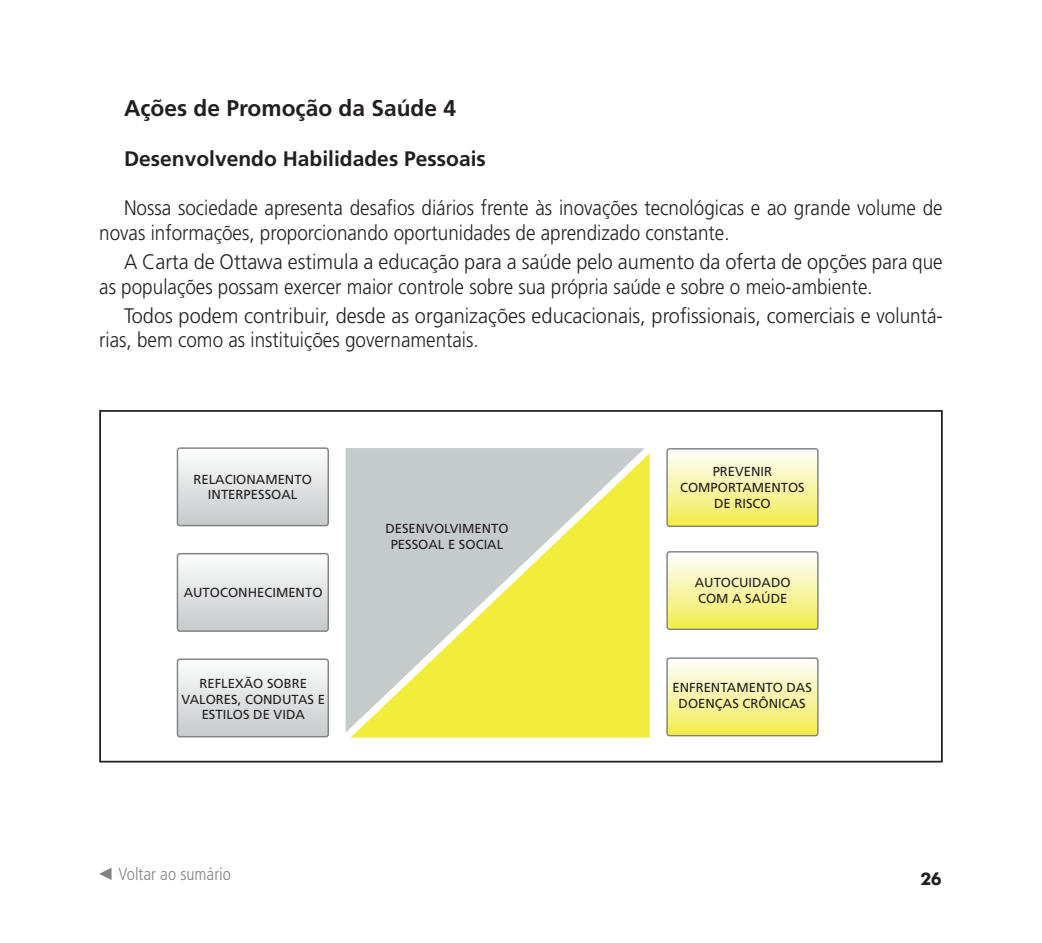
<style>
.page{position:relative;width:1042px;height:943px;background:#fff}
.page>*{position:absolute;margin:0;border:0;box-sizing:border-box;transform-origin:0 0}
.t1{font:700 22.75px "Frutiger LT Std";color:#231f20}
.t2{font:300 21px/24.5px "Frutiger LT Std";color:#231f20;scale:.95 1}
.t3{font:300 21px/24.5px "Frutiger LT Std";color:#231f20;scale:.9 1}
.t4{font:700 21px "Frutiger LT Std";color:#231f20}
.t5{font:300 condensed 17.5px "Frutiger LT Std";color:#808285}
.t6{font:700 17.5px "Futura BT";color:#231f20}
.t7{font:13.12px/15.8px "Frutiger LT Std";color:#231f20;text-align:center}
.s1{font-family:"Times New Roman";font-weight:400;font-stretch:normal}
</style>
<div class="page">
<svg style="left:179px;top:449px;width:148px;height:75px"></svg>
<div style="left:177px;top:447px;width:152px;height:79px;border:1px solid #808285;border-radius:3px"></div>
<svg style="left:179px;top:566px;width:148px;height:64px;background:#dddfdf"></svg>
<div style="left:177px;top:553px;width:152px;height:79px;border:1px solid #808285;border-radius:3px"></div>
<svg style="left:179px;top:660px;width:148px;height:75px"></svg>
<div style="left:177px;top:658px;width:152px;height:79px;border:1px solid #808285;border-radius:3px"></div>
<svg style="left:668px;top:450px;width:148px;height:75px;background:#f7f4a6"></svg>
<div style="left:666px;top:448px;width:152px;height:79px;border:1px solid #808285;border-radius:3px"></div>
<svg style="left:668px;top:553px;width:148px;height:75px;background:#f7f4a6"></svg>
<div style="left:666px;top:551px;width:152px;height:79px;border:1px solid #808285;border-radius:3px"></div>
<svg style="left:668px;top:659px;width:148px;height:75px;background:#f7f4a7"></svg>
<div style="left:666px;top:657px;width:152px;height:79px;border:1px solid #808285;border-radius:3px"></div>
<div style="left:346px;top:448px;width:299px;height:284px;background:#c6cbcb"></div>
<svg style="left:350px;top:453px;width:300px;height:284px;background:#dddd85"></svg>
<div style="left:99px;top:410px;width:844px;height:352px;border:2px solid #231f20"></div>
<p class="t1" style="left:124px;top:95px;width:334px">Ações de Promoção da Saúde 4</p>
<p class="t4" style="left:124px;top:146px;width:363px">Desenvolvendo Habilidades Pessoais</p>
<p class="t3" style="left:99px;top:196px;width:938px;text-indent:25px">Nossa sociedade apresenta desafios diários frente às inovações tecnológicas e ao grande volume de novas informações, proporcionando oportunidades de aprendizado constante.</p>
<p class="t2" style="left:99px;top:250px;width:889px;text-indent:25px">A Carta de Ottawa estimula a educação para a saúde pelo aumento da oferta de opções para que as populações possam exercer maior controle sobre sua própria saúde e sobre o meio-ambiente.</p>
<p class="t2" style="left:99px;top:304px;width:889px;text-indent:25px">Todos podem contribuir, desde as organizações educacionais, profissionais, comerciais e voluntá&shy;rias, bem como as instituições governamentais.</p>
<p class="t7" style="left:193px;top:471px;width:120px">RELACIONAMENTO<br>INTERPESSOAL</p>
<p class="t7" style="left:184px;top:584px;width:140px">AUTOCONHECIMENTO</p>
<p class="t7" style="left:182px;top:675px;width:145px">REFLEXÃO SOBRE<br>VALORES, CONDUTAS E<br>ESTILOS DE VIDA</p>
<p class="t7" style="left:385px;top:520px;width:125px">DESENVOLVIMENTO<br>PESSOAL E SOCIAL</p>
<p class="t7" style="left:680px;top:464px;width:126px">PREVENIR<br>COMPORTAMENTOS<br>DE RISCO</p>
<p class="t7" style="left:695px;top:575px;width:97px;text-align:left">AUTOCUIDADO<br>COM A SAÚDE</p>
<p class="t7" style="left:672px;top:680px;width:141px">ENFRENTAMENTO DAS<br>DOENÇAS CRÔNICAS</p>
<p class="t5" style="left:97px;top:864px;width:136px"><span class="s1">◄</span> Voltar ao sumário</p>
<p class="t6" style="left:920px;top:868px;width:23px">26</p>
</div>
